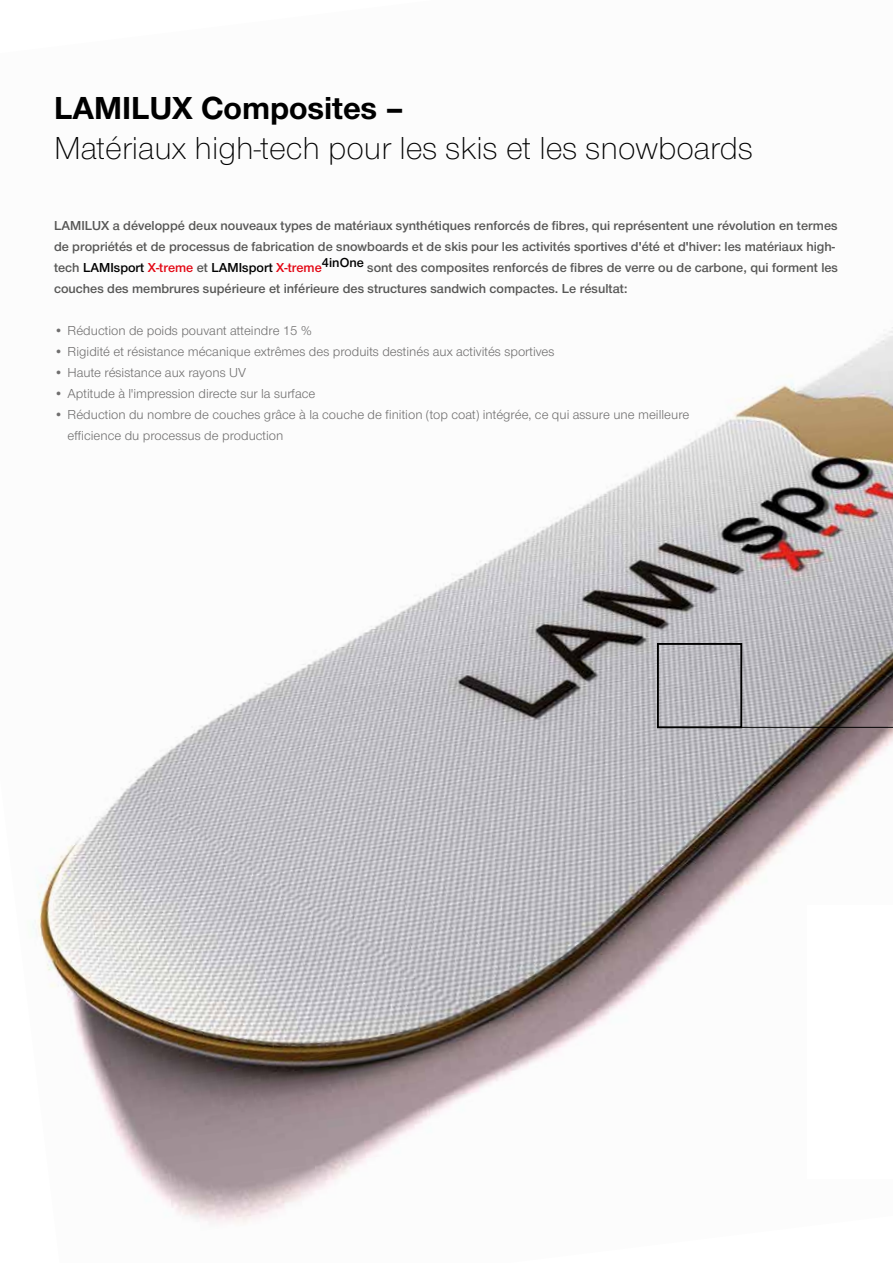
<style>
.page{position:relative;width:893px;height:1263px;background:#fff}
.page>*{position:absolute;margin:0;border:0;box-sizing:border-box;transform-origin:0 0}
.t1{font:300 33px "Nimbus Sans Novus T";color:#000}
.t2{font:700 33px "Nimbus Sans Novus T";color:#000}
.t3{font:600 13.5px/21px "Nimbus Sans Novus T";color:#575756}
.t4{font:13.5px/21px "Nimbus Sans Novus T";color:#706f6f}
.s1{color:#000}
.s2{color:#e30613}
</style>
<div class="page">
<img style="left:32px;top:327px;width:861px;height:897px">
<svg style="left:656px;top:642px;width:87px;height:87px;background:#abaaaf"></svg>
<img style="left:807px;top:905px;width:86px;height:273px">
<hr style="left:710px;top:727px;width:183px;height:1px;background:#000">
<h1 class="t2" style="left:54px;top:89px;width:351px">LAMILUX Composites –</h1>
<h1 class="t1" style="left:54px;top:129px;width:700px">Matériaux high-tech pour les skis et les snowboards</h1>
<p class="t3" style="left:54px;top:214px;width:786px">LAMILUX a développé deux nouveaux types de matériaux synthétiques renforcés de fibres, qui représentent une révolution en termes de propriétés et de processus de fabrication de snowboards et de skis pour les activités sportives d'été et d'hiver: les matériaux high&shy;tech <span class="s1">LAMIsport</span> <span class="s2">X-treme</span> et <span class="s1">LAMIsport</span> <span class="s2">X-treme</span><sup>4inOne</sup> sont des composites renforcés de fibres de verre ou de carbone, qui forment les couches des membrures supérieure et inférieure des structures sandwich compactes. Le résultat:</p>
<p class="t4" style="left:54px;top:319px;width:259px">• Réduction de poids pouvant atteindre 15 %</p>
<p class="t4" style="left:54px;top:340px;width:502px">• Rigidité et résistance mécanique extrêmes des produits destinés aux activités sportives</p>
<p class="t4" style="left:54px;top:361px;width:193px">• Haute résistance aux rayons UV</p>
<p class="t4" style="left:54px;top:382px;width:263px">• Aptitude à l'impression directe sur la surface</p>
<p class="t4" style="left:68px;top:403px;width:623px;text-indent:-14px">• Réduction du nombre de couches grâce à la couche de finition (top coat) intégrée, ce qui assure une meilleure efficience du processus de production</p>
</div>
